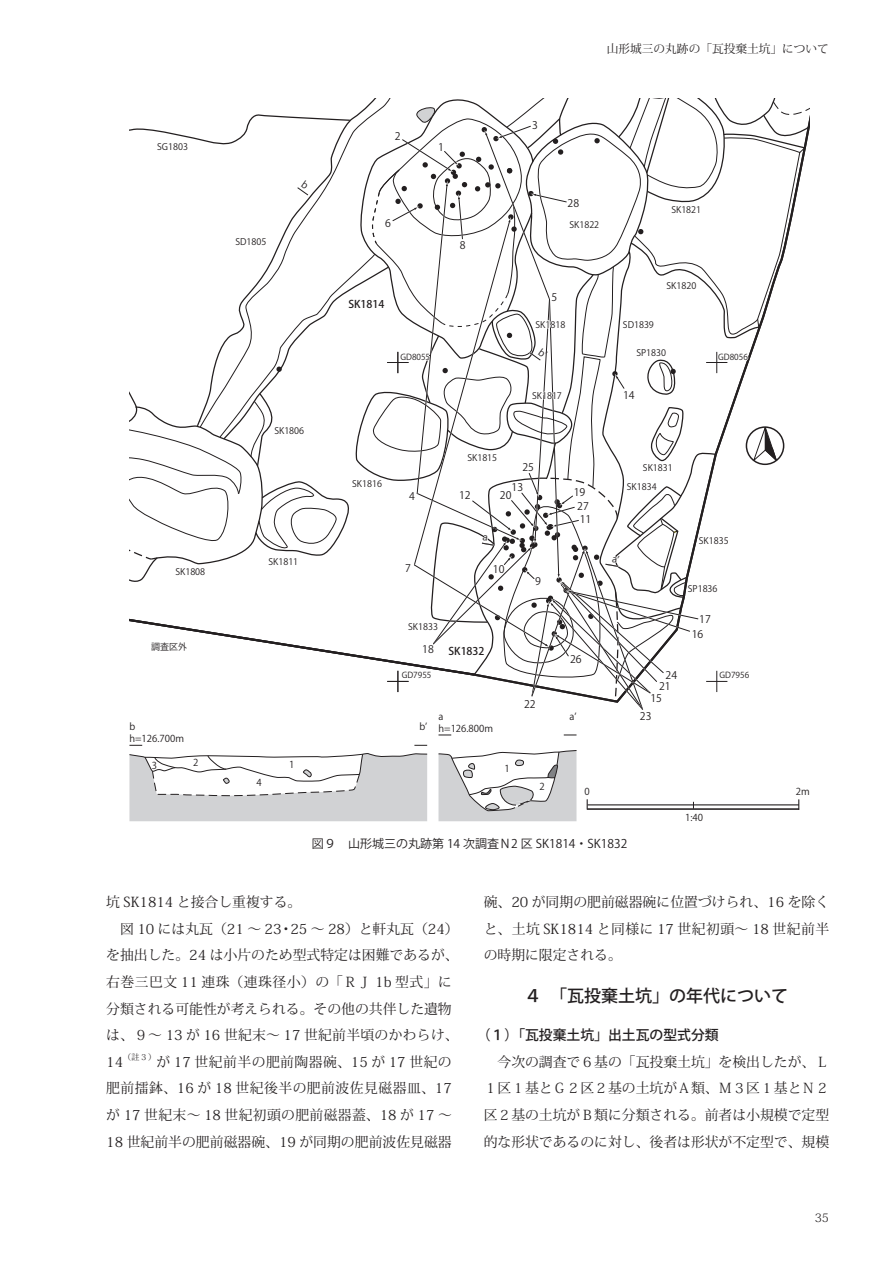
<style>
.page{position:relative;width:893px;height:1263px;background:#fff}
.page>*{position:absolute;margin:0;border:0;box-sizing:border-box;transform-origin:0 0}
.t1{font:500 16.95px "Koz Go Pr 6 N";color:#231f20}
.t2{font:13.8px/26.5px "Koz Min Pr 6 N";color:#231f20;text-align:justify}
.t3{font:500 13.8px "Koz Go Pr 6 N";color:#231f20}
.t4{font:12px "Koz Go Pr 6 N";color:#231f20}
.t5{font:11.7px "Koz Min Pr 6 N";color:#231f20}
.t6{font:300 11.7px "Koz Min Pr 6 N";color:#231f20}
.t7{font:500 10.65px "Koz Go Pr 6 N";color:#231f20}
.t8{font:10.5px/14.7px "Koz Go Pr 6 N";color:#231f20}
.t9{font:9.6px "Koz Go Pr 6 N";color:#231f20}
.t10{font:9px "Koz Go Pr 6 N";color:#231f20}
.t11{font:8.25px "Koz Go Pr 6 N";color:#231f20}
.t12{font:8.1px "Koz Min Pr 6 N";color:#231f20}
</style>
<div class="page">
<hr style="left:587px;top:808px;width:212px;height:2px;background:#231f20">
<hr style="left:587px;top:805px;width:212px;height:1px;background:#231f20">
<svg style="left:438px;top:750px;width:139px;height:71px"></svg>
<svg style="left:438px;top:735px;width:13px;height:1px"></svg>
<svg style="left:564px;top:735px;width:12px;height:1px"></svg>
<svg style="left:129px;top:745px;width:13px;height:1px"></svg>
<svg style="left:414px;top:745px;width:13px;height:1px"></svg>
<svg style="left:129px;top:753px;width:299px;height:68px"></svg>
<svg style="left:129px;top:98px;width:681px;height:612px"></svg>
<p class="t5" style="left:607px;top:42px;width:224px">山形城三の丸跡の「瓦投棄土坑」について</p>
<p class="t8" style="left:532px;top:118px;width:7px">3</p>
<p class="t8" style="left:395px;top:129px;width:7px">2</p>
<p class="t10" style="left:157px;top:142px;width:32px">SG1803</p>
<p class="t8" style="left:438px;top:140px;width:7px">1</p>
<p class="t8" style="left:568px;top:196px;width:13px">28</p>
<p class="t8" style="left:385px;top:216px;width:7px">6</p>
<p class="t10" style="left:569px;top:220px;width:31px">SK1822</p>
<p class="t10" style="left:235px;top:236px;width:32px">SD1805</p>
<p class="t8" style="left:460px;top:238px;width:7px">8</p>
<p class="t7" style="left:348px;top:298px;width:38px">SK1814</p>
<p class="t8" style="left:551px;top:290px;width:7px">5</p>
<p class="t10" style="left:535px;top:319px;width:31px">SK1818</p>
<p class="t11" style="left:400px;top:352px;width:31px">GD8055</p>
<p class="t10" style="left:532px;top:391px;width:31px">SK1817</p>
<p class="t10" style="left:274px;top:425px;width:31px">SK1806</p>
<p class="t10" style="left:467px;top:452px;width:31px">SK1815</p>
<p class="t8" style="left:522px;top:460px;width:13px">25</p>
<p class="t10" style="left:352px;top:478px;width:31px">SK1816</p>
<p class="t8" style="left:409px;top:488px;width:7px">4</p>
<p class="t8" style="left:459px;top:488px;width:13px">12</p>
<p class="t8" style="left:512px;top:480px;width:13px">13</p>
<p class="t8" style="left:500px;top:488px;width:13px">20</p>
<p class="t8" style="left:574px;top:485px;width:13px">19</p>
<p class="t8" style="left:577px;top:499px;width:13px">27</p>
<p class="t8" style="left:580px;top:512px;width:13px">11</p>
<p class="t10" style="left:175px;top:567px;width:31px">SK1808</p>
<p class="t10" style="left:268px;top:557px;width:31px">SK1811</p>
<p class="t8" style="left:405px;top:561px;width:7px">7</p>
<p class="t8" style="left:493px;top:562px;width:13px">10</p>
<p class="t8" style="left:535px;top:574px;width:7px">9</p>
<p class="t10" style="left:408px;top:622px;width:31px">SK1833</p>
<p class="t10" style="left:151px;top:641px;width:38px">調査区外</p>
<p class="t8" style="left:422px;top:642px;width:13px">18</p>
<p class="t7" style="left:449px;top:645px;width:38px">SK1832</p>
<p class="t8" style="left:570px;top:652px;width:13px">26</p>
<p class="t11" style="left:402px;top:671px;width:31px">GD7955</p>
<p class="t8" style="left:524px;top:697px;width:13px">22</p>
<p class="t9" style="left:129px;top:721px;width:7px">b</p>
<p class="t9" style="left:419px;top:721px;width:9px">b’</p>
<p class="t9" style="left:129px;top:733px;width:56px">h=126.700m</p>
<p class="t9" style="left:152px;top:760px;width:7px">3</p>
<p class="t9" style="left:193px;top:757px;width:7px">2</p>
<p class="t9" style="left:289px;top:759px;width:7px">1</p>
<p class="t9" style="left:257px;top:777px;width:7px">4</p>
<p class="t9" style="left:438px;top:711px;width:6px">a</p>
<p class="t9" style="left:569px;top:711px;width:9px">a’</p>
<p class="t9" style="left:438px;top:723px;width:56px">h=126.800m</p>
<p class="t9" style="left:505px;top:763px;width:7px">1</p>
<p class="t9" style="left:540px;top:781px;width:7px">2</p>
<p class="t9" style="left:584px;top:786px;width:7px">0</p>
<p class="t10" style="left:671px;top:205px;width:31px">SK1821</p>
<p class="t10" style="left:666px;top:280px;width:31px">SK1820</p>
<p class="t10" style="left:623px;top:319px;width:32px">SD1839</p>
<p class="t10" style="left:636px;top:348px;width:31px">SP1830</p>
<p class="t8" style="left:623px;top:388px;width:13px">14</p>
<p class="t11" style="left:718px;top:352px;width:31px">GD8056</p>
<p class="t10" style="left:643px;top:463px;width:31px">SK1831</p>
<p class="t10" style="left:627px;top:482px;width:31px">SK1834</p>
<p class="t10" style="left:699px;top:536px;width:31px">SK1835</p>
<p class="t10" style="left:688px;top:583px;width:31px">SP1836</p>
<p class="t8" style="left:666px;top:668px;width:13px">24</p>
<p class="t8" style="left:659px;top:679px;width:13px">21</p>
<p class="t8" style="left:650px;top:691px;width:13px">15</p>
<p class="t8" style="left:640px;top:709px;width:13px">23</p>
<p class="t8" style="left:692px;top:612px;width:21px;text-indent:8px">17<br>16</p>
<p class="t11" style="left:719px;top:671px;width:31px">GD7956</p>
<p class="t9" style="left:685px;top:812px;width:19px">1:40</p>
<p class="t9" style="left:796px;top:786px;width:15px">2m</p>
<p class="t4" style="left:312px;top:837px;width:317px">図９　山形城三の丸跡第 14 次調査Ｎ2 区 SK1814・SK1832</p>
<p class="t2" style="left:106px;top:889px;width:354px;text-align:left">坑 SK1814 と接合し重複する。<br>　図 10 には丸瓦（21 ～ 23・25 ～ 28）と軒丸瓦（24）を抽出した。24 は小片のため型式特定は困難であるが、右巻三巴文 11 連珠（連珠径小）の「ＲＪ 1b 型式」に分類される可能性が考えられる。その他の共伴した遺物は、９～ 13 が 16 世紀末～ 17 世紀前半頃のかわらけ、<br>14</p>
<p class="t12" style="left:123px;top:1052px;width:34px">（註３）</p>
<p class="t2" style="left:106px;top:1049px;width:347px;text-indent:50px">が 17 世紀前半の肥前陶器碗、15 が 17 世紀の肥前擂鉢、16 が 18 世紀後半の肥前波佐見磁器皿、17が 17 世紀末～ 18 世紀初頭の肥前磁器蓋、18 が 17 ～18 世紀前半の肥前磁器碗、19 が同期の肥前波佐見磁器</p>
<p class="t2" style="left:484px;top:889px;width:347px">碗、20 が同期の肥前磁器碗に位置づけられ、16 を除くと、土坑 SK1814 と同様に 17 世紀初頭～ 18 世紀前半の時期に限定される。</p>
<p class="t1" style="left:525px;top:986px;width:265px">４　「瓦投棄土坑」の年代について</p>
<p class="t3" style="left:477px;top:1027px;width:243px">（１）「瓦投棄土坑」出土瓦の型式分類</p>
<p class="t2" style="left:484px;top:1049px;width:347px">　今次の調査で６基の「瓦投棄土坑」を検出したが、Ｌ１区１基とＧ２区２基の土坑がＡ類、Ｍ３区１基とＮ２区２基の土坑がＢ類に分類される。前者は小規模で定型的な形状であるのに対し、後者は形状が不定型で、規模</p>
<p class="t6" style="left:815px;top:1211px;width:16px">35</p>
</div>
